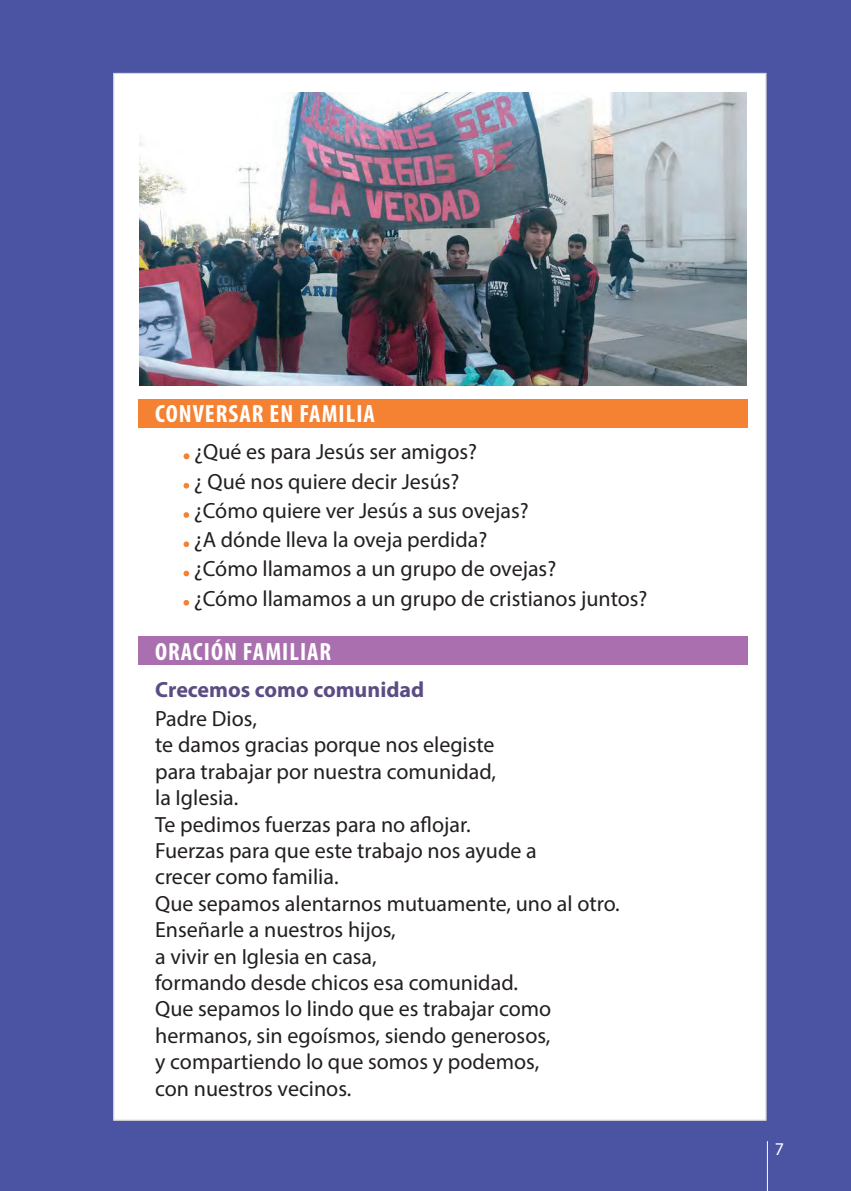
<style>
.page{position:relative;width:851px;height:1191px;background:#fff}
.page>*{position:absolute;margin:0;border:0;box-sizing:border-box;transform-origin:0 0}
.t1{font:700 condensed 25px "Myriad Pro";letter-spacing:.04em;color:#fff}
.t2{font:22px/26.4px "Myriad Pro";color:#231f20}
.t3{font:700 22px "Myriad Pro";color:#5b4c82}
.t4{font:18px "Myriad Pro";color:#fff}
</style>
<div class="page">
<div style="left:0;top:0;width:851px;height:1190px;background:#4a54a3"></div>
<hr style="left:767px;top:1140px;width:1px;height:50px;background:#fff">
<div style="left:113px;top:73px;width:653px;height:1047px;background:#fff;border:1px solid #d1d2d4"></div>
<div style="left:138px;top:399px;width:610px;height:28px;background:#f48232"></div>
<svg style="left:183px;top:453px;width:6px;height:6px"></svg>
<svg style="left:183px;top:483px;width:6px;height:5px"></svg>
<svg style="left:183px;top:512px;width:6px;height:5px"></svg>
<svg style="left:183px;top:541px;width:6px;height:6px"></svg>
<svg style="left:183px;top:570px;width:6px;height:6px"></svg>
<svg style="left:183px;top:600px;width:6px;height:5px"></svg>
<div style="left:138px;top:636px;width:610px;height:28px;background:#a96fae"></div>
<img style="left:139px;top:93px;width:608px;height:292px">
<p class="t1" style="left:155px;top:398px;width:221px">CONVERSAR EN FAMILIA</p>
<p class="t2" style="left:194px;top:437px;width:455px;line-height:29.2px">¿Qué es para Jesús ser amigos?<br>¿ Qué nos quiere decir Jesús?<br>¿Cómo quiere ver Jesús a sus ovejas?<br>¿A dónde lleva la oveja perdida?<br>¿Cómo llamamos a un grupo de ovejas?<br>¿Cómo llamamos a un grupo de cristianos juntos?</p>
<p class="t1" style="left:155px;top:635px;width:178px">ORACIÓN FAMILIAR</p>
<p class="t3" style="left:155px;top:674px;width:271px">Crecemos como comunidad</p>
<p class="t2" style="left:155px;top:704px;width:466px">Padre Dios,<br>te damos gracias porque nos elegiste<br>para trabajar por nuestra comunidad,<br>la Iglesia.<br>Te pedimos fuerzas para no aflojar.<br>Fuerzas para que este trabajo nos ayude a<br>crecer como familia.<br>Que sepamos alentarnos mutuamente, uno al otro.<br>Enseñarle a nuestros hijos,<br>a vivir en Iglesia en casa,<br>formando desde chicos esa comunidad.<br>Que sepamos lo lindo que es trabajar como hermanos, sin egoísmos, siendo generosos,<br>y compartiendo lo que somos y podemos,<br>con nuestros vecinos.</p>
<p class="t4" style="left:775px;top:1137px;width:11px">7</p>
</div>
